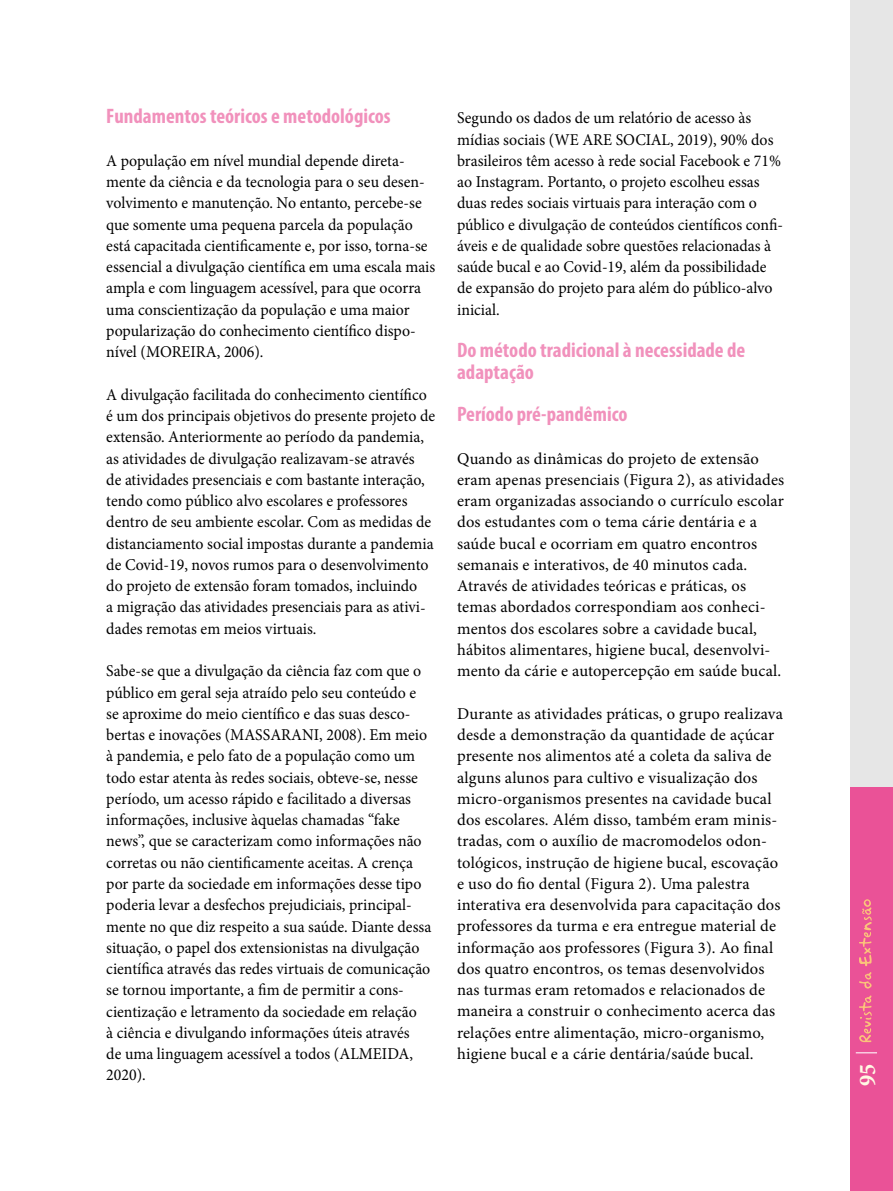
<style>
.page{position:relative;width:893px;height:1191px;background:#fff}
.page>*{position:absolute;margin:0;border:0;box-sizing:border-box;transform-origin:0 0}
.t1{font:700 condensed 24px "Minion Pro";color:#fff9e3}
.t2{font:700 condensed 21px/21.3px "Myriad Pro";color:#f191bc}
.t3{font:16.5px/21.3px "Minion Pro";color:#000;scale:.96 1}
.t4{font:16.5px/21.3px "Minion Pro";color:#000}
</style>
<div class="page">
<div style="left:850px;top:0;width:43px;height:1191px;background:#e6e6e6"></div>
<div style="left:850px;top:787px;width:43px;height:404px;background:#ea5297"></div>
<svg style="left:856px;top:1052px;width:21px;height:1px"></svg>
<svg style="left:859px;top:995px;width:13px;height:47px"></svg>
<svg style="left:859px;top:899px;width:13px;height:89px"></svg>
<p class="t2" style="left:106px;top:105px;width:286px">Fundamentos teóricos e metodológicos</p>
<p class="t3" style="left:106px;top:150px;width:344px">A população em nível mundial depende direta&shy;mente da ciência e da tecnologia para o seu desen&shy;volvimento e manutenção. No entanto, percebe-se que somente uma pequena parcela da população está capacitada cientificamente e, por isso, torna-se essencial a divulgação científica em uma escala mais ampla e com linguagem acessível, para que ocorra uma conscientização da população e uma maior popularização do conhecimento científico dispo&shy;nível (MOREIRA, 2006).</p>
<p class="t3" style="left:106px;top:384px;width:344px">A divulgação facilitada do conhecimento científico é um dos principais objetivos do presente projeto de extensão. Anteriormente ao período da pandemia, as atividades de divulgação realizavam-se através<br>de atividades presenciais e com bastante interação, tendo como público alvo escolares e professores dentro de seu ambiente escolar. Com as medidas de distanciamento social impostas durante a pandemia de Covid-19, novos rumos para o desenvolvimento do projeto de extensão foram tomados, incluindo<br>a migração das atividades presenciais para as ativi&shy;dades remotas em meios virtuais.</p>
<p class="t3" style="left:106px;top:660px;width:340px">Sabe-se que a divulgação da ciência faz com que o público em geral seja atraído pelo seu conteúdo e se aproxime do meio científico e das suas desco&shy;bertas e inovações (MASSARANI, 2008). Em meio à pandemia, e pelo fato de a população como um todo estar atenta às redes sociais, obteve-se, nesse período, um acesso rápido e facilitado a diversas informações, inclusive àquelas chamadas “fake news”, que se caracterizam como informações não corretas ou não cientificamente aceitas. A crença por parte da sociedade em informações desse tipo poderia levar a desfechos prejudiciais, principal&shy;mente no que diz respeito a sua saúde. Diante dessa situação, o papel dos extensionistas na divulgação científica através das redes virtuais de comunicação se tornou importante, a fim de permitir a cons&shy;cientização e letramento da sociedade em relação<br>à ciência e divulgando informações úteis através<br>de uma linguagem acessível a todos (ALMEIDA, 2020).</p>
<p class="t3" style="left:457px;top:107px;width:341px">Segundo os dados de um relatório de acesso às mídias sociais (WE ARE SOCIAL, 2019), 90% dos brasileiros têm acesso à rede social Facebook e 71% ao Instagram. Portanto, o projeto escolheu essas duas redes sociais virtuais para interação com o público e divulgação de conteúdos científicos confi&shy;áveis e de qualidade sobre questões relacionadas à saúde bucal e ao Covid-19, além da possibilidade de expansão do projeto para além do público-alvo inicial.</p>
<p class="t2" style="left:457px;top:339px;width:290px">Do método tradicional à necessidade de adaptação</p>
<p class="t2" style="left:457px;top:403px;width:172px">Período pré-pandêmico</p>
<p class="t4" style="left:457px;top:448px;width:329px">Quando as dinâmicas do projeto de extensão eram apenas presenciais (Figura 2), as atividades eram organizadas associando o currículo escolar dos estudantes com o tema cárie dentária e a saúde bucal e ocorriam em quatro encontros semanais e interativos, de 40 minutos cada.<br>Através de atividades teóricas e práticas, os temas abordados correspondiam aos conheci&shy;mentos dos escolares sobre a cavidade bucal, hábitos alimentares, higiene bucal, desenvolvi&shy;mento da cárie e autopercepção em saúde bucal.</p>
<p class="t4" style="left:457px;top:703px;width:327px">Durante as atividades práticas, o grupo realizava desde a demonstração da quantidade de açúcar presente nos alimentos até a coleta da saliva de alguns alunos para cultivo e visualização dos micro-organismos presentes na cavidade bucal dos escolares. Além disso, também eram minis&shy;tradas, com o auxílio de macromodelos odon&shy;tológicos, instrução de higiene bucal, escovação e uso do fio dental (Figura 2). Uma palestra interativa era desenvolvida para capacitação dos professores da turma e era entregue material de informação aos professores (Figura 3). Ao final dos quatro encontros, os temas desenvolvidos nas turmas eram retomados e relacionados de maneira a construir o conhecimento acerca das relações entre alimentação, micro-organismo, higiene bucal e a cárie dentária/saúde bucal.</p>
<h1 class="t1" style="left:851px;top:1085px;width:24px;rotate:-90deg">95</h1>
</div>
